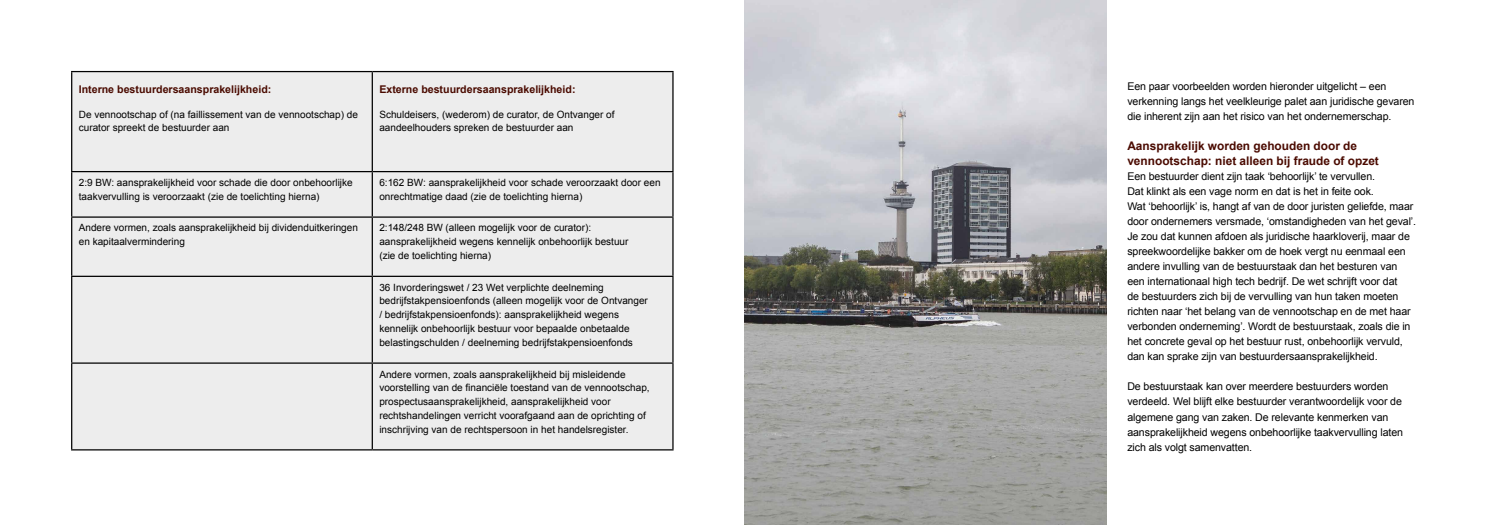
<style>
.page{position:relative;width:1489px;height:525px;background:#fff}
.page>*{position:absolute;margin:0;border:0;box-sizing:border-box;transform-origin:0 0}
.t1{font:700 11.88px/15px "Arial";color:#4a0a00}
.t2{font:10.62px/15px "Arial";letter-spacing:-.01em;color:#000}
.t3{font:700 10.62px "Arial";color:#4a0a00}
.t4{font:10px/13.8px "Arial";color:#000}
</style>
<div class="page">
<div style="left:72px;top:72px;width:600px;height:377px;background:#ededed"></div>
<hr style="left:71px;top:71px;width:301px;height:1px;background:#000">
<hr style="left:71px;top:72px;width:1px;height:99px;background:#000">
<hr style="left:372px;top:71px;width:301px;height:1px;background:#000">
<hr style="left:371px;top:72px;width:2px;height:99px;background:#000">
<hr style="left:672px;top:72px;width:1px;height:99px;background:#000">
<hr style="left:71px;top:171px;width:301px;height:1px;background:#000">
<hr style="left:71px;top:172px;width:1px;height:44px;background:#000">
<hr style="left:372px;top:171px;width:301px;height:1px;background:#000">
<hr style="left:371px;top:172px;width:2px;height:44px;background:#000">
<hr style="left:672px;top:172px;width:1px;height:44px;background:#000">
<hr style="left:71px;top:216px;width:301px;height:1px;background:#000">
<hr style="left:71px;top:217px;width:1px;height:58px;background:#000">
<hr style="left:372px;top:216px;width:301px;height:1px;background:#000">
<hr style="left:371px;top:217px;width:2px;height:58px;background:#000">
<hr style="left:672px;top:217px;width:1px;height:58px;background:#000">
<hr style="left:71px;top:275px;width:301px;height:2px;background:#000">
<hr style="left:71px;top:277px;width:1px;height:85px;background:#000">
<hr style="left:372px;top:275px;width:301px;height:2px;background:#000">
<hr style="left:371px;top:277px;width:2px;height:85px;background:#000">
<hr style="left:672px;top:277px;width:1px;height:85px;background:#000">
<hr style="left:71px;top:362px;width:301px;height:1px;background:#000">
<hr style="left:71px;top:363px;width:1px;height:86px;background:#000">
<hr style="left:372px;top:362px;width:301px;height:1px;background:#000">
<hr style="left:371px;top:363px;width:2px;height:86px;background:#000">
<hr style="left:672px;top:363px;width:1px;height:86px;background:#000">
<hr style="left:71px;top:449px;width:301px;height:1px;background:#000">
<hr style="left:372px;top:449px;width:301px;height:1px;background:#000">
<img style="left:744px;top:0;width:362px;height:524px">
<p class="t3" style="left:79px;top:82px;width:194px">Interne bestuurdersaansprakelijkheid:</p>
<p class="t4" style="left:79px;top:107px;width:281px">De vennootschap of (na faillissement van de vennootschap) de curator spreekt de bestuurder aan</p>
<p class="t3" style="left:379px;top:82px;width:198px">Externe bestuurdersaansprakelijkheid:</p>
<p class="t4" style="left:379px;top:107px;width:237px">Schuldeisers, (wederom) de curator, de Ontvanger of aandeelhouders spreken de bestuurder aan</p>
<p class="t4" style="left:79px;top:176px;width:275px">2:9 BW: aansprakelijkheid voor schade die door onbehoorlijke taakvervulling is veroorzaakt (zie de toelichting hierna)</p>
<p class="t4" style="left:379px;top:176px;width:283px">6:162 BW: aansprakelijkheid voor schade veroorzaakt door een onrechtmatige daad (zie de toelichting hierna)</p>
<p class="t4" style="left:79px;top:221px;width:280px">Andere vormen, zoals aansprakelijkheid bij dividenduitkeringen en kapitaalvermindering</p>
<p class="t4" style="left:379px;top:221px;width:250px">2:148/248 BW (alleen mogelijk voor de curator): aansprakelijkheid wegens kennelijk onbehoorlijk bestuur (zie de toelichting hierna)</p>
<p class="t4" style="left:379px;top:280px;width:270px">36 Invorderingswet / 23 Wet verplichte deelneming bedrijfstakpensioenfonds (alleen mogelijk voor de Ontvanger / bedrijfstakpensioenfonds): aansprakelijkheid wegens kennelijk onbehoorlijk bestuur voor bepaalde onbetaalde belastingschulden / deelneming bedrijfstakpensioenfonds</p>
<p class="t4" style="left:379px;top:367px;width:272px">Andere vormen, zoals aansprakelijkheid bij misleidende voorstelling van de financiële toestand van de vennootschap, prospectusaansprakelijkheid, aansprakelijkheid voor rechtshandelingen verricht voorafgaand aan de oprichting of inschrijving van de rechtspersoon in het handelsregister.</p>
<p class="t2" style="left:1127px;top:79px;width:289px">Een paar voorbeelden worden hieronder uitgelicht – een verkenning langs het veelkleurige palet aan juridische gevaren die inherent zijn aan het risico van het ondernemerschap.</p>
<p class="t1" style="left:1127px;top:139px;width:253px">Aansprakelijk worden gehouden door de vennootschap: niet alleen bij fraude of opzet</p>
<p class="t2" style="left:1127px;top:169px;width:290px">Een bestuurder dient zijn taak ‘behoorlijk’ te vervullen.<br>Dat klinkt als een vage norm en dat is het in feite ook.<br>Wat ‘behoorlijk’ is, hangt af van de door juristen geliefde, maar door ondernemers versmade, ‘omstandigheden van het geval’.<br>Je zou dat kunnen afdoen als juridische haarkloverij, maar de spreekwoordelijke bakker om de hoek vergt nu eenmaal een andere invulling van de bestuurstaak dan het besturen van een internationaal high tech bedrijf. De wet schrijft voor dat<br>de bestuurders zich bij de vervulling van hun taken moeten richten naar ‘het belang van de vennootschap en de met haar verbonden onderneming’. Wordt de bestuurstaak, zoals die in het concrete geval op het bestuur rust, onbehoorlijk vervuld, dan kan sprake zijn van bestuurdersaansprakelijkheid.</p>
<p class="t2" style="left:1127px;top:379px;width:277px">De bestuurstaak kan over meerdere bestuurders worden verdeeld. Wel blijft elke bestuurder verantwoordelijk voor de algemene gang van zaken. De relevante kenmerken van aansprakelijkheid wegens onbehoorlijke taakvervulling laten zich als volgt samenvatten.</p>
</div>
